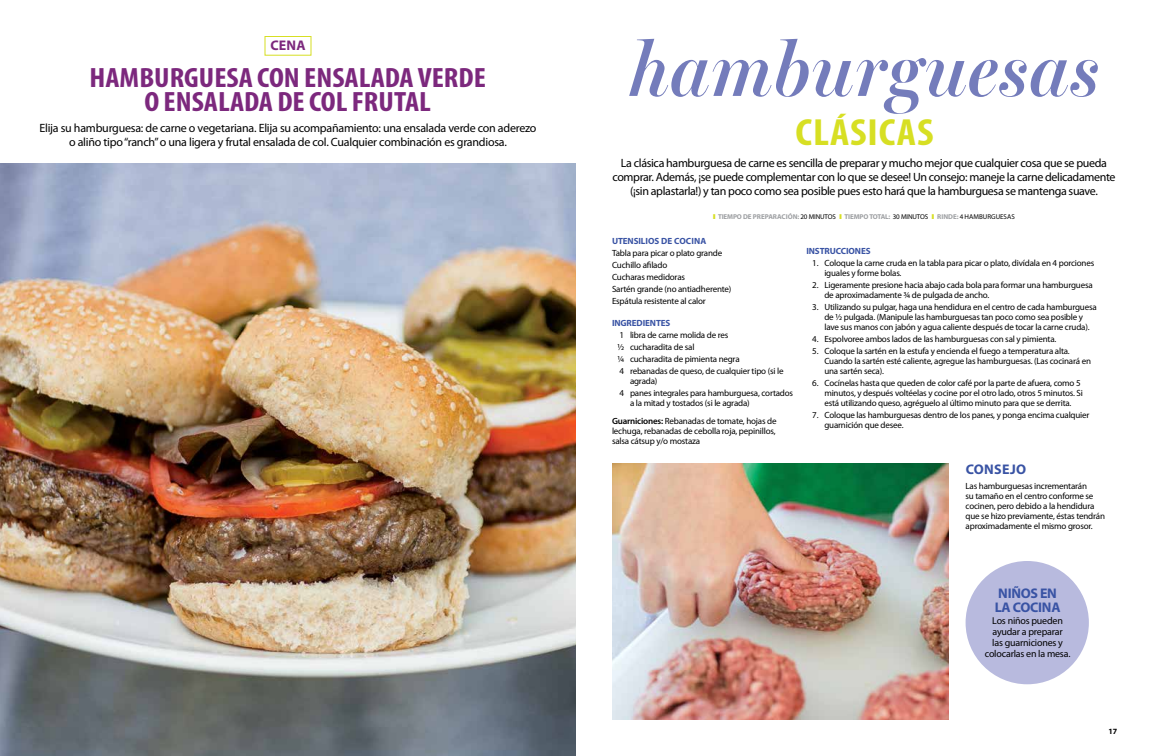
<style>
.page{position:relative;width:1152px;height:756px;background:#fff}
.page>*{position:absolute;margin:0;border:0;box-sizing:border-box;transform-origin:0 0}
.t1{font:italic 600 77px "Miller Banner";letter-spacing:.02em;color:#747cbb;scale:.94 1}
.t2{font:700 condensed 38px "Myriad Pro";letter-spacing:.02em;color:#d7df23;scale:1.11 1}
.t3{font:700 condensed 28px/24px "Myriad Pro";color:#7c287d;text-align:center;scale:1.11 1}
.t4{font:700 14px/14px "Myriad Pro";letter-spacing:-.02em;color:#3953a4}
.t5{font:700 14px "Myriad Pro";letter-spacing:.02em;color:#3953a4}
.t6{font:700 14px "Myriad Pro";color:#7c287d}
.t7{font:12px/14px "Myriad Pro";letter-spacing:-.03em;color:#000;text-align:center}
.t8{font:10px/11px "Myriad Pro";letter-spacing:-.02em;color:#000;text-align:center}
.t9{font:9px/10px "Myriad Pro";letter-spacing:-.02em;color:#000}
.t10{font:700 9px "Myriad Pro";letter-spacing:-.01em;color:#3953a4}
.t11{font:700 8px "Myriad Pro";color:#000}
.t12{font:700 7px "Myriad Pro";letter-spacing:-.02em;color:#9d9fa2}
.s1{color:#d7df23}
.s2{font-weight:400;color:#000}
.s3{font-weight:600}
</style>
<div class="page">
<div style="left:966px;top:561px;width:123px;height:123px;background:#b8bade;border-radius:50%"></div>
<div style="left:264px;top:36px;width:48px;height:20px;border:1px solid #d7df23"></div>
<img style="left:0;top:163px;width:576px;height:593px">
<img style="left:612px;top:463px;width:336px;height:257px">
<h3 class="t6" style="left:270px;top:36px;width:37px">CENA</h3>
<h3 class="t3" style="left:90px;top:65px;width:359px">HAMBURGUESA CON ENSALADA VERDE<br>O ENSALADA DE COL FRUTAL</h3>
<h3 class="t7" style="left:39px;top:121px;width:499px">Elija su hamburguesa: de carne o vegetariana. Elija su acompañamiento: una ensalada verde con aderezo o aliño tipo “ranch” o una ligera y frutal ensalada de col. Cualquier combinación es grandiosa.</h3>
<h1 class="t1" style="left:629px;top:24px;width:502px">hamburguesas</h1>
<h2 class="t2" style="left:796px;top:108px;width:126px">CLÁSICAS</h2>
<p class="t7" style="left:612px;top:156px;width:505px">La clásica hamburguesa de carne es sencilla de preparar y mucho mejor que cualquier cosa que se pueda comprar. Además, ¡se puede complementar con lo que se desee! Un consejo: maneje la carne delicadamente (¡sin aplastarla!) y tan poco como sea posible pues esto hará que la hamburguesa se mantenga suave.</p>
<p class="t12" style="left:713px;top:212px;width:303px"><span class="s1">❚</span> TIEMPO DE PREPARACIÓN: <span class="s2">20 MINUTOS</span> <span class="s1">❚</span> TIEMPO TOTAL: <span class="s2">30 MINUTOS</span> <span class="s1">❚</span> RINDE: <span class="s2">4 HAMBURGUESAS</span></p>
<p class="t10" style="left:612px;top:236px;width:96px">UTENSILIOS DE COCINA</p>
<p class="t9" style="left:612px;top:247px;width:121px;line-height:12px">Tabla para picar o plato grande<br>Cuchillo afilado<br>Cucharas medidoras<br>Sartén grande (no antiadherente)<br>Espátula resistente al calor</p>
<p class="t10" style="left:612px;top:317px;width:60px">INGREDIENTES</p>
<p class="t9" style="left:620px;top:330px;width:110px">1 libra de carne molida de res</p>
<p class="t9" style="left:612px;top:342px;width:4px">1/2</p>
<p class="t9" style="left:630px;top:342px;width:66px">cucharadita de sal</p>
<p class="t9" style="left:612px;top:354px;width:4px">1/4</p>
<p class="t9" style="left:620px;top:353px;width:166px;line-height:12px;text-indent:10px">cucharadita de pimienta negra<br>4 rebanadas de queso, de cualquier tipo (si le</p>
<p class="t9" style="left:620px;top:375px;width:175px;line-height:12px;text-indent:10px">agrada)<br>4 panes integrales para hamburguesa, cortados</p>
<p class="t9" style="left:612px;top:394px;width:166px;line-height:18px;text-indent:18px">a la mitad y tostados (si le agrada)<br><span class="s3">Guarniciones:</span> Rebanadas de tomate, hojas de</p>
<p class="t9" style="left:612px;top:426px;width:165px">lechuga, rebanadas de cebolla roja, pepinillos, salsa cátsup y/o mostaza</p>
<p class="t10" style="left:806px;top:245px;width:66px">INSTRUCCIONES</p>
<p class="t9" style="left:824px;top:258px;width:271px;text-indent:-12px">1. Coloque la carne cruda en la tabla para picar o plato, divídala en 4 porciones iguales y forme bolas.</p>
<p class="t9" style="left:824px;top:280px;width:270px;text-indent:-12px">2. Ligeramente presione hacia abajo cada bola para formar una hamburguesa de aproximadamente ¾ de pulgada de ancho.</p>
<p class="t9" style="left:812px;top:302px;width:286px;text-align:center">3. Utilizando su pulgar, haga una hendidura en el centro de cada hamburguesa de ½ pulgada. (Manipule las hamburguesas tan poco como sea posible y<br>lave sus manos con jabón y agua caliente después de tocar la carne cruda).</p>
<p class="t9" style="left:812px;top:334px;width:246px">4. Espolvoree ambos lados de las hamburguesas con sal y pimienta.</p>
<p class="t9" style="left:824px;top:346px;width:268px;text-indent:-12px">5. Coloque la sartén en la estufa y encienda el fuego a temperatura alta.<br>Cuando la sartén esté caliente, agregue las hamburguesas. (Las cocinará en una sartén seca).</p>
<p class="t9" style="left:824px;top:378px;width:260px;text-indent:-12px">6. Cocínelas hasta que queden de color café por la parte de afuera, como 5 minutos, y después voltéelas y cocine por el otro lado, otros 5 minutos. Si está utilizando queso, agréguelo al último minuto para que se derrita.</p>
<p class="t9" style="left:824px;top:410px;width:267px;text-indent:-12px">7. Coloque las hamburguesas dentro de los panes, y ponga encima cualquier guarnición que desee.</p>
<h3 class="t5" style="left:966px;top:460px;width:62px">CONSEJO</h3>
<p class="t9" style="left:966px;top:481px;width:141px">Las hamburguesas incrementarán<br>su tamaño en el centro conforme se cocinen, pero debido a la hendidura que se hizo previamente, éstas tendrán aproximadamente el mismo grosor.</p>
<h3 class="t4" style="left:995px;top:586px;width:67px">NIÑOS EN<br>LA COCINA</h3>
<p class="t8" style="left:985px;top:615px;width:87px">Los niños pueden ayudar a preparar<br>las guarniciones y colocarlas en la mesa.</p>
<p class="t11" style="left:1108px;top:726px;width:10px">17</p>
</div>
